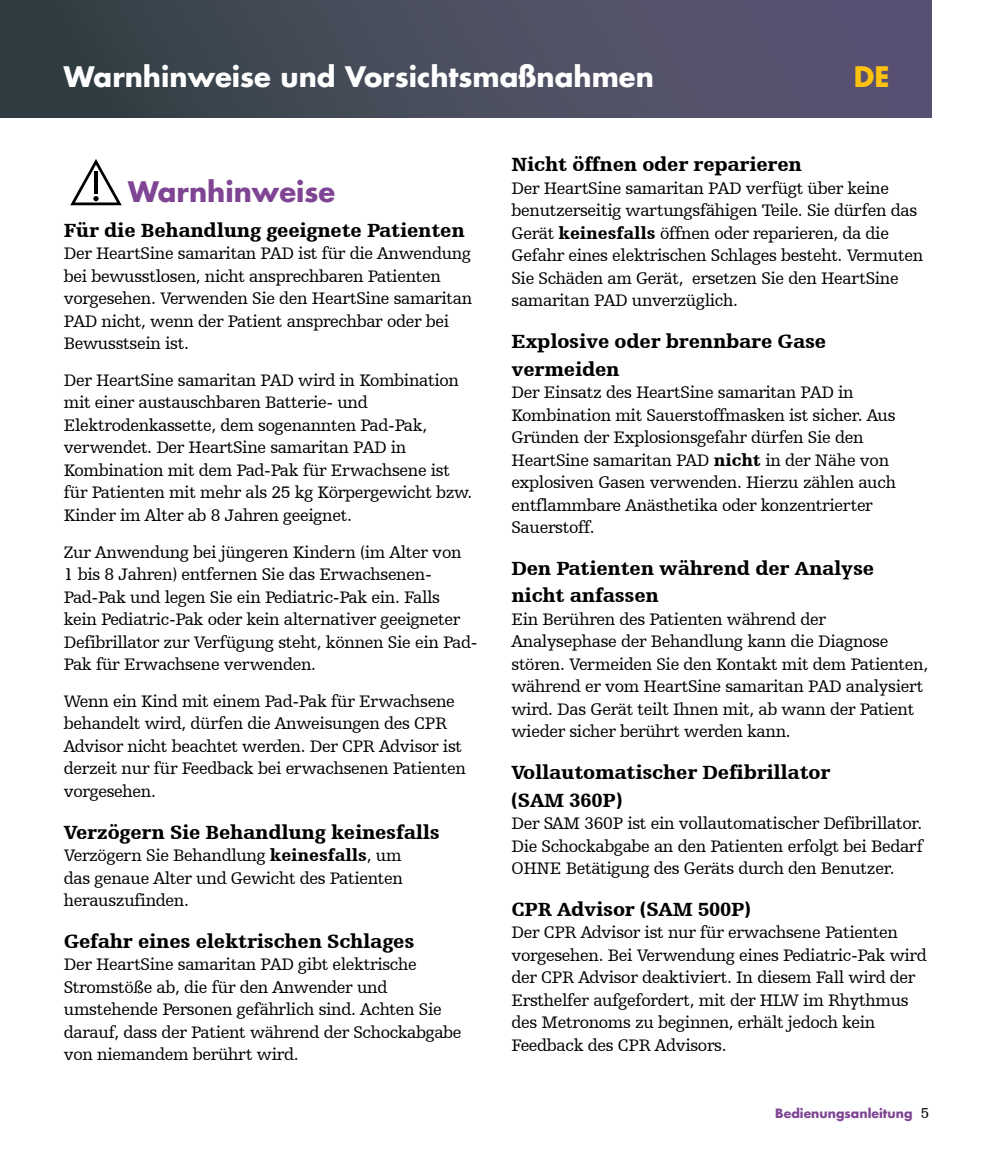
<style>
.page{position:relative;width:993px;height:1170px;background:#fff}
.page>*{position:absolute;margin:0;border:0;box-sizing:border-box;transform-origin:0 0}
.NEW_SECTION_headers{font:700 27.5px "Futura Std";color:#fff}
.NEW_W_C_section{font:700 27.5px "Futura Std";color:#7f4594}
.Language_code_gold_T{font:700 27.5px "Futura Std";color:#ffc20e}
.Sub_heads_8_11_bold{font:900 20px/27.5px "Humanist Slabserif 712 BT";letter-spacing:-.01em;color:#000}
.NEW_Text_7_auto_2mm{font:17.5px/22.5px "Humanist Slabserif 712 BT";letter-spacing:-.02em;color:#000}
.t1{font:700 12.5px "Futura Std";color:#7f4594}
.s1{font-weight:900}
.s2{font-family:"Humanist Slabserif 712 BT";font-weight:400;font-size:15px;color:#000}
</style>
<div class="page">
<div style="left:0;top:0;width:930px;height:117px;background:linear-gradient(to right,#314042,#5f5778)"></div>
<svg style="left:70px;top:159px;width:52px;height:46px"></svg>
<p class="NEW_SECTION_headers" style="left:64px;top:58px;width:591px">Warnhinweise und Vorsichtsmaßnahmen</p>
<p class="Language_code_gold_T" style="left:853px;top:58px;width:37px">DE</p>
<p class="NEW_SECTION_headers" style="left:64px;top:58px;width:182px">section head</p>
<p class="NEW_W_C_section" style="left:128px;top:173px;width:209px">Warnhinweise</p>
<p class="Sub_heads_8_11_bold" style="left:64px;top:215px;width:402px">Für die Behandlung geeignete Patienten</p>
<p class="NEW_Text_7_auto_2mm" style="left:64px;top:242px;width:410px">Der HeartSine samaritan PAD ist für die Anwendung bei bewusstlosen, nicht ansprechbaren Patienten vorgesehen. Verwenden Sie den HeartSine samaritan PAD nicht, wenn der Patient ansprechbar oder bei Bewusstsein ist.</p>
<p class="NEW_Text_7_auto_2mm" style="left:64px;top:368px;width:410px">Der HeartSine samaritan PAD wird in Kombination mit einer austauschbaren Batterie- und Elektrodenkassette, dem sogenannten Pad-Pak, verwendet. Der HeartSine samaritan PAD in Kombination mit dem Pad-Pak für Erwachsene ist für Patienten mit mehr als 25 kg Körpergewicht bzw.<br>Kinder im Alter ab 8 Jahren geeignet.</p>
<p class="NEW_Text_7_auto_2mm" style="left:64px;top:540px;width:415px">Zur Anwendung bei jüngeren Kindern (im Alter von<br>1 bis 8 Jahren) entfernen Sie das Erwachsenen-Pad-Pak und legen Sie ein Pediatric-Pak ein. Falls kein Pediatric-Pak oder kein alternativer geeigneter Defibrillator zur Verfügung steht, können Sie ein Pad-Pak für Erwachsene verwenden.</p>
<p class="NEW_Text_7_auto_2mm" style="left:64px;top:689px;width:403px">Wenn ein Kind mit einem Pad-Pak für Erwachsene behandelt wird, dürfen die Anweisungen des CPR Advisor nicht beachtet werden. Der CPR Advisor ist derzeit nur für Feedback bei erwachsenen Patienten vorgesehen.</p>
<p class="Sub_heads_8_11_bold" style="left:64px;top:817px;width:377px">Verzögern Sie Behandlung keinesfalls</p>
<p class="NEW_Text_7_auto_2mm" style="left:64px;top:843px;width:340px;text-align:justify">Verzögern Sie Behandlung <span class="s1">keinesfalls</span>, um das genaue Alter und Gewicht des Patienten herauszufinden.</p>
<p class="Sub_heads_8_11_bold" style="left:64px;top:926px;width:352px">Gefahr eines elektrischen Schlages</p>
<p class="NEW_Text_7_auto_2mm" style="left:64px;top:952px;width:399px">Der HeartSine samaritan PAD gibt elektrische Stromstöße ab, die für den Anwender und umstehende Personen gefährlich sind. Achten Sie darauf, dass der Patient während der Schockabgabe von niemandem berührt wird.</p>
<p class="Sub_heads_8_11_bold" style="left:511px;top:150px;width:292px">Nicht öffnen oder reparieren</p>
<p class="NEW_Text_7_auto_2mm" style="left:511px;top:176px;width:413px">Der HeartSine samaritan PAD verfügt über keine benutzerseitig wartungsfähigen Teile. Sie dürfen das Gerät <span class="s1">keinesfalls</span> öffnen oder reparieren, da die Gefahr eines elektrischen Schlages besteht. Vermuten Sie Schäden am Gerät, ersetzen Sie den HeartSine samaritan PAD unverzüglich.</p>
<p class="Sub_heads_8_11_bold" style="left:511px;top:327px;width:316px">Explosive oder brennbare Gase vermeiden</p>
<p class="NEW_Text_7_auto_2mm" style="left:511px;top:380px;width:386px">Der Einsatz des HeartSine samaritan PAD in Kombination mit Sauerstoffmasken ist sicher. Aus Gründen der Explosionsgefahr dürfen Sie den HeartSine samaritan PAD <span class="s1">nicht</span> in der Nähe von explosiven Gasen verwenden. Hierzu zählen auch entflammbare Anästhetika oder konzentrierter Sauerstoff.</p>
<p class="Sub_heads_8_11_bold" style="left:511px;top:553px;width:364px">Den Patienten während der Analyse nicht anfassen</p>
<p class="NEW_Text_7_auto_2mm" style="left:511px;top:607px;width:418px">Ein Berühren des Patienten während der Analysephase der Behandlung kann die Diagnose stören. Vermeiden Sie den Kontakt mit dem Patienten, während er vom HeartSine samaritan PAD analysiert wird. Das Gerät teilt Ihnen mit, ab wann der Patient wieder sicher berührt werden kann.</p>
<p class="Sub_heads_8_11_bold" style="left:511px;top:758px;width:320px">Vollautomatischer Defibrillator (SAM 360P)</p>
<p class="NEW_Text_7_auto_2mm" style="left:511px;top:811px;width:413px;text-align:justify">Der SAM 360P ist ein vollautomatischer Defibrillator.<br>Die Schockabgabe an den Patienten erfolgt bei Bedarf OHNE Betätigung des Geräts durch den Benutzer.</p>
<p class="Sub_heads_8_11_bold" style="left:511px;top:894px;width:241px">CPR Advisor (SAM 500P)</p>
<p class="NEW_Text_7_auto_2mm" style="left:511px;top:920px;width:416px">Der CPR Advisor ist nur für erwachsene Patienten vorgesehen. Bei Verwendung eines Pediatric-Pak wird der CPR Advisor deaktiviert. In diesem Fall wird der Ersthelfer aufgefordert, mit der HLW im Rhythmus des Metronoms zu beginnen, erhält jedoch kein Feedback des CPR Advisors.</p>
<p class="t1" style="left:775px;top:1104px;width:155px">Bedienungsanleitung <span class="s2">5</span></p>
</div>
